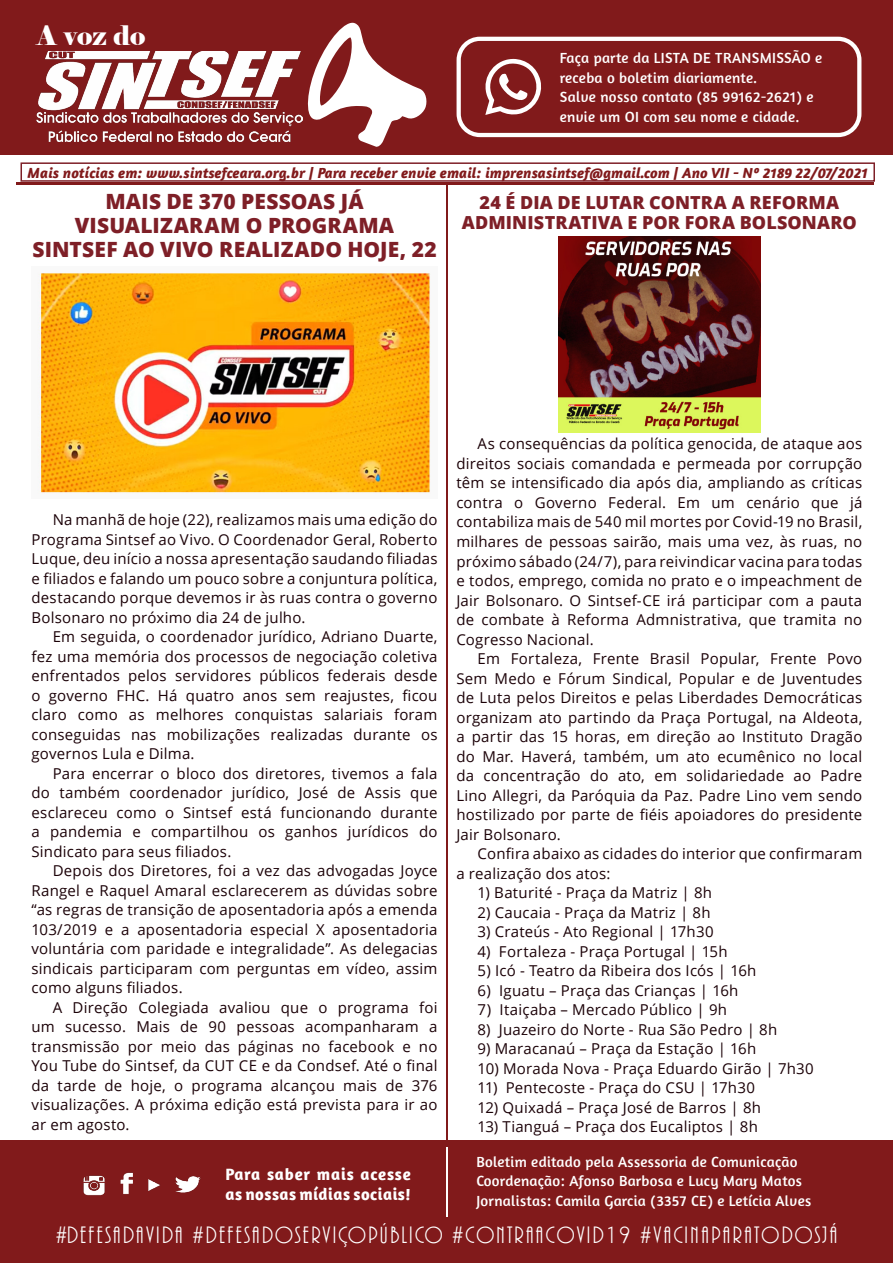
<style>
.page{position:relative;width:893px;height:1263px;background:#fff}
.page>*{position:absolute;margin:0;border:0;box-sizing:border-box;transform-origin:0 0}
.t1{font:26.85px "Elephant";color:#fff}
.t2{font:24.6px "ARBONNIE";letter-spacing:.09em;color:#fff}
.t3{font:800 21px/24px "Open Sans";letter-spacing:.01em;color:#7e1f27;text-align:center}
.t4{font:800 18px/19.5px "Open Sans";letter-spacing:.005em;color:#7e1f27;text-align:center}
.t5{font:700 16.8px/20.1px "Amaranth";letter-spacing:.03em;color:#fff}
.t6{font:15px/19.5px "Open Sans";letter-spacing:.015em;color:#1b0107;text-align:justify}
.t7{font:15px/19.5px "Amaranth";letter-spacing:.02em;color:#fff}
.t8{font:italic 700 15px "Amaranth";letter-spacing:.01em;color:#811a1b}
</style>
<div class="page">
<div style="left:0;top:0;width:893px;height:154px;background:#811a1b"></div>
<svg style="left:307px;top:22px;width:120px;height:125px"></svg>
<div style="left:0;top:1140px;width:893px;height:123px;background:#811a1b"></div>
<img style="left:37px;top:51px;width:265px;height:90px">
<hr style="left:16px;top:182px;width:858px;height:2px;background:#811a1b">
<hr style="left:446px;top:183px;width:2px;height:961px;background:#811a1b">
<hr style="left:446px;top:1147px;width:2px;height:70px;background:#fff">
<div style="left:21px;top:162px;width:854px;height:20px;border:2px solid #7e1f27"></div>
<img style="left:83px;top:1175px;width:22px;height:21px">
<img style="left:120px;top:1172px;width:13px;height:23px">
<img style="left:148px;top:1179px;width:12px;height:12px">
<img style="left:175px;top:1176px;width:26px;height:17px">
<div style="left:457px;top:37px;width:404px;height:100px;border:4px solid #fff;border-radius:21px"></div>
<svg style="left:485px;top:59px;width:57px;height:56px"></svg>
<img style="left:559px;top:236px;width:201px;height:197px">
<img style="left:38px;top:273px;width:393px;height:221px">
<p class="t1" style="left:37px;top:18px;width:110px">A voz do</p>
<p class="t7" style="left:560px;top:48px;width:264px">Faça parte da LISTA DE TRANSMISSÃO e receba o boletim diariamente.</p>
<p class="t7" style="left:560px;top:87px;width:255px">Salve nosso contato (85 99162-2621) e envie um OI com seu nome e cidade.</p>
<p class="t8" style="left:28px;top:164px;width:842px">Mais notícias em: www.sintsefceara.org.br | Para receber envie email: imprensasintsef@gmail.com | Ano VII - Nº 2189 22/07/2021</p>
<p class="t3" style="left:32px;top:188px;width:406px">MAIS DE 370 PESSOAS JÁ<br>VISUALIZARAM O PROGRAMA<br>SINTSEF AO VIVO REALIZADO HOJE, 22</p>
<p class="t4" style="left:462px;top:192px;width:396px">24 É DIA DE LUTAR CONTRA A REFORMA<br>ADMINISTRATIVA E POR FORA BOLSONARO</p>
<p class="t6" style="left:32px;top:510px;width:407px;text-indent:21px">Na manhã de hoje (22), realizamos mais uma edição do Programa Sintsef ao Vivo. O Coordenador Geral, Roberto Luque, deu início a nossa apresentação saudando filiadas e filiados e falando um pouco sobre a conjuntura política, destacando porque devemos ir às ruas contra o governo Bolsonaro no próximo dia 24 de julho.</p>
<p class="t6" style="left:32px;top:627px;width:407px;text-indent:21px">Em seguida, o coordenador jurídico, Adriano Duarte, fez uma memória dos processos de negociação coletiva enfrentados pelos servidores públicos federais desde o governo FHC. Há quatro anos sem reajustes, ficou claro como as melhores conquistas salariais foram conseguidas nas mobilizações realizadas durante os governos Lula e Dilma.</p>
<p class="t6" style="left:32px;top:763px;width:407px;text-indent:21px">Para encerrar o bloco dos diretores, tivemos a fala do também coordenador jurídico, José de Assis que esclareceu como o Sintsef está funcionando durante a pandemia e compartilhou os ganhos jurídicos do Sindicato para seus filiados.</p>
<p class="t6" style="left:32px;top:861px;width:407px;text-indent:21px">Depois dos Diretores, foi a vez das advogadas Joyce Rangel e Raquel Amaral esclarecerem as dúvidas sobre “as regras de transição de aposentadoria após a emenda 103/2019 e a aposentadoria especial X aposentadoria voluntária com paridade e integralidade”. As delegacias sindicais participaram com perguntas em vídeo, assim como alguns filiados.</p>
<p class="t6" style="left:32px;top:997px;width:407px;text-indent:21px">A Direção Colegiada avaliou que o programa foi um sucesso. Mais de 90 pessoas acompanharam a transmissão por meio das páginas no facebook e no You Tube do Sintsef, da CUT CE e da Condsef. Até o final da tarde de hoje, o programa alcançou mais de 376 visualizações. A próxima edição está prevista para ir ao ar em agosto.</p>
<p class="t5" style="left:225px;top:1163px;width:187px">Para saber mais acesse as nossas mídias sociais!</p>
<p class="t6" style="left:456px;top:434px;width:407px;text-indent:21px">As consequências da política genocida, de ataque aos direitos sociais comandada e permeada por corrupção têm se intensificado dia após dia, ampliando as críticas contra o Governo Federal. Em um cenário que já contabiliza mais de 540 mil mortes por Covid-19 no Brasil, milhares de pessoas sairão, mais uma vez, às ruas, no próximo sábado (24/7), para reivindicar vacina para todas e todos, emprego, comida no prato e o impeachment de Jair Bolsonaro. O Sintsef-CE irá participar com a pauta de combate à Reforma Admnistrativa, que tramita no Cogresso Nacional.</p>
<p class="t6" style="left:456px;top:648px;width:408px;text-indent:21px">Em Fortaleza, Frente Brasil Popular, Frente Povo Sem Medo e Fórum Sindical, Popular e de Juventudes de Luta pelos Direitos e pelas Liberdades Democráticas organizam ato partindo da Praça Portugal, na Aldeota, a partir das 15 horas, em direção ao Instituto Dragão do Mar. Haverá, também, um ato ecumênico no local da concentração do ato, em solidariedade ao Padre Lino Allegri, da Paróquia da Paz. Padre Lino vem sendo hostilizado por parte de fiéis apoiadores do presidente Jair Bolsonaro.</p>
<p class="t6" style="left:456px;top:843px;width:407px;text-indent:21px">Confira abaixo as cidades do interior que confirmaram a realização dos atos:</p>
<p class="t6" style="left:478px;top:882px;width:236px">1) Baturité - Praça da Matriz | 8h</p>
<p class="t6" style="left:478px;top:902px;width:235px">2) Caucaia - Praça da Matriz | 8h</p>
<p class="t6" style="left:478px;top:921px;width:238px">3) Crateús - Ato Regional | 17h30</p>
<p class="t6" style="left:478px;top:941px;width:251px">4) Fortaleza - Praça Portugal | 15h</p>
<p class="t6" style="left:478px;top:960px;width:280px">5) Icó - Teatro da Ribeira dos Icós | 16h</p>
<p class="t6" style="left:478px;top:980px;width:262px">6) Iguatu – Praça das Crianças | 16h</p>
<p class="t6" style="left:478px;top:999px;width:251px">7) Itaiçaba – Mercado Público | 9h</p>
<p class="t6" style="left:478px;top:1019px;width:301px">8) Juazeiro do Norte - Rua São Pedro | 8h</p>
<p class="t6" style="left:478px;top:1038px;width:280px">9) Maracanaú – Praça da Estação | 16h</p>
<p class="t6" style="left:478px;top:1058px;width:338px">10) Morada Nova - Praça Eduardo Girão | 7h30</p>
<p class="t6" style="left:478px;top:1077px;width:279px">11) Pentecoste - Praça do CSU | 17h30</p>
<p class="t6" style="left:478px;top:1097px;width:285px">12) Quixadá – Praça José de Barros | 8h</p>
<p class="t6" style="left:478px;top:1116px;width:282px">13) Tianguá – Praça dos Eucaliptos | 8h</p>
<p class="t7" style="left:476px;top:1151px;width:323px">Boletim editado pela Assessoria de Comunicação</p>
<p class="t7" style="left:476px;top:1171px;width:327px">Coordenação: Afonso Barbosa e Lucy Mary Matos</p>
<p class="t7" style="left:476px;top:1190px;width:336px">Jornalistas: Camila Garcia (3357 CE) e Letícia Alves</p>
<p class="t2" style="left:56px;top:1222px;width:783px">#DEFESADAVIDA #DEFESADOSERVIÇOPÚBLICO #CONTRAACOVID19 #VACINAPARATODOSJÁ</p>
</div>
